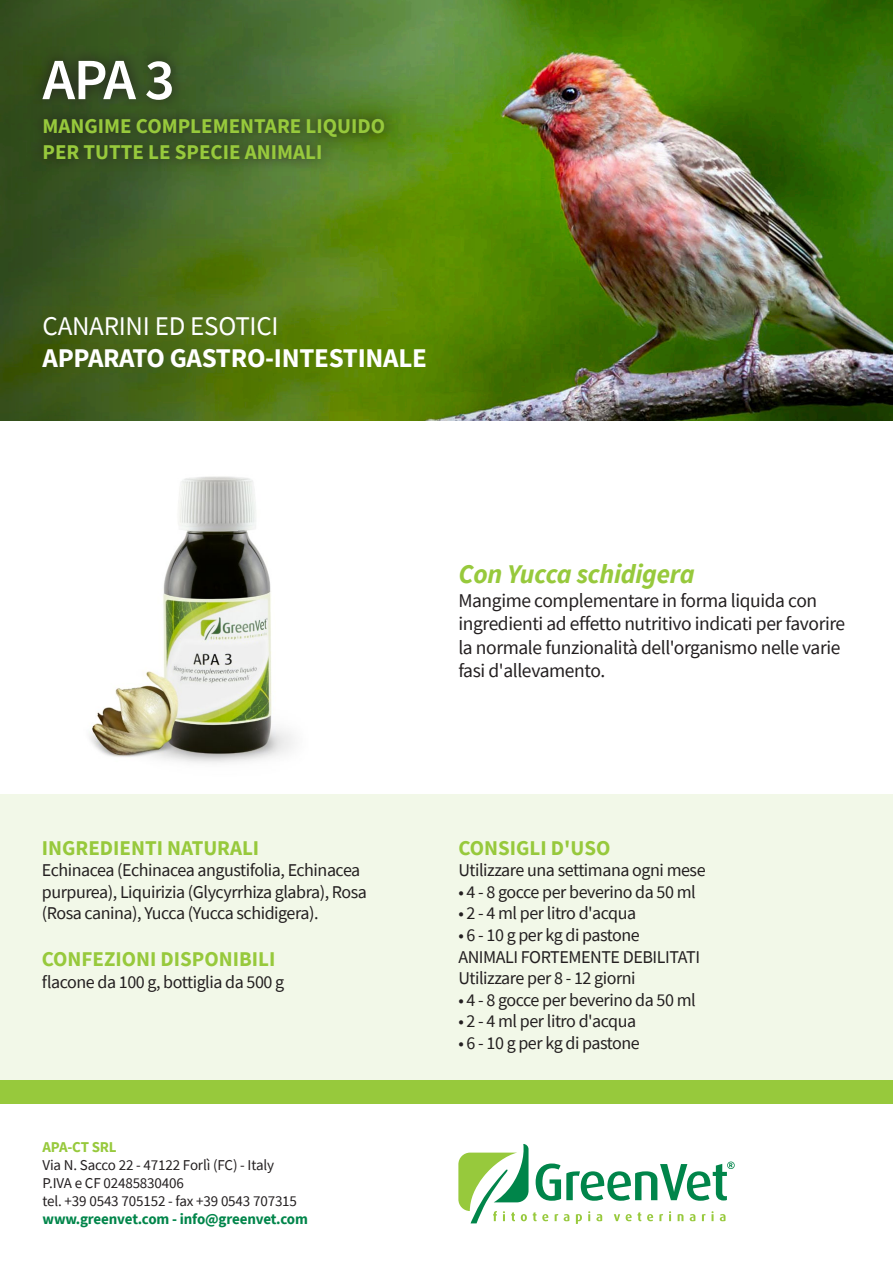
<style>
.page{position:relative;width:893px;height:1263px;background:#fff}
.page>*{position:absolute;margin:0;border:0;box-sizing:border-box;transform-origin:0 0}
.t1{font:600 58.5px "Source Sans Pro";color:#fff}
.t2{font:700 27px "Source Sans Pro";letter-spacing:-.01em;color:#fff}
.t3{font:italic 700 27px "Source Sans Pro";letter-spacing:-.01em;color:#97c93c}
.t4{font:27px "Source Sans Pro";letter-spacing:-.01em;color:#fff}
.t5{font:700 21px/25.2px "Source Sans Pro";color:#97c93c}
.t6{font:19.5px/23.4px "Source Sans Pro";letter-spacing:-.02em;color:#231f20}
.t7{font:18px/21.6px "Source Sans Pro";letter-spacing:-.025em;color:#231f20}
.t8{font:15px/18px "Source Sans Pro";letter-spacing:-.01em;color:#231f20}
.t9{font:700 15px "Source Sans Pro";letter-spacing:-.01em;color:#00854a}
.t10{font:700 15px "Source Sans Pro";letter-spacing:-.01em;color:#97c93c}
</style>
<div class="page">
<img style="left:563px;top:0;width:330px;height:421px">
<div style="left:0;top:794px;width:893px;height:309px;background:#f2f8e8"></div>
<svg style="left:458px;top:1144px;width:277px;height:80px"></svg>
<div style="left:0;top:1080px;width:893px;height:23px;background:#97c93c"></div>
<svg style="left:0;top:0;width:563px;height:421px;background:#50771a"></svg>
<svg style="left:30px;top:47px;width:368px;height:125px;background:#416029"></svg>
<img style="left:89px;top:476px;width:205px;height:287px">
<p class="t1" style="left:43px;top:41px;width:134px">APA 3</p>
<p class="t5" style="left:43px;top:113px;width:344px">MANGIME COMPLEMENTARE LIQUIDO<br>PER TUTTE LE SPECIE ANIMALI</p>
<p class="t4" style="left:43px;top:309px;width:238px">CANARINI ED ESOTICI</p>
<p class="t2" style="left:43px;top:340px;width:386px">APPARATO GASTRO-INTESTINALE</p>
<p class="t5" style="left:42px;top:835px;width:219px">INGREDIENTI NATURALI</p>
<p class="t7" style="left:42px;top:859px;width:327px">Echinacea (Echinacea angustifolia, Echinacea purpurea), Liquirizia (Glycyrrhiza glabra), Rosa (Rosa canina), Yucca (Yucca schidigera).</p>
<p class="t5" style="left:42px;top:946px;width:235px">CONFEZIONI DISPONIBILI</p>
<p class="t7" style="left:42px;top:971px;width:244px">flacone da 100 g, bottiglia da 500 g</p>
<p class="t10" style="left:43px;top:1137px;width:76px">APA-CT SRL</p>
<p class="t8" style="left:43px;top:1156px;width:256px">Via N. Sacco 22 - 47122 Forlì (FC) - Italy<br>P.IVA e CF 02485830406<br>tel. +39 0543 705152 - fax +39 0543 707315</p>
<p class="t9" style="left:43px;top:1209px;width:267px">www.greenvet.com - info@greenvet.com</p>
<p class="t3" style="left:458px;top:556px;width:238px">Con Yucca schidigera</p>
<p class="t6" style="left:458px;top:588px;width:388px">Mangime complementare in forma liquida con ingredienti ad effetto nutritivo indicati per favorire la normale funzionalità dell'organismo nelle varie fasi d'allevamento.</p>
<p class="t5" style="left:458px;top:835px;width:153px">CONSIGLI D'USO</p>
<p class="t7" style="left:458px;top:859px;width:249px">Utilizzare una settimana ogni mese</p>
<p class="t7" style="left:458px;top:881px;width:239px">• 4 - 8 gocce per beverino da 50 ml</p>
<p class="t7" style="left:458px;top:902px;width:179px">• 2 - 4 ml per litro d'acqua</p>
<p class="t7" style="left:458px;top:924px;width:243px">• 6 - 10 g per kg di pastone<br>ANIMALI FORTEMENTE DEBILITATI<br>Utilizzare per 8 - 12 giorni</p>
<p class="t7" style="left:458px;top:989px;width:239px">• 4 - 8 gocce per beverino da 50 ml</p>
<p class="t7" style="left:458px;top:1010px;width:179px">• 2 - 4 ml per litro d'acqua</p>
<p class="t7" style="left:458px;top:1032px;width:183px">• 6 - 10 g per kg di pastone</p>
</div>
